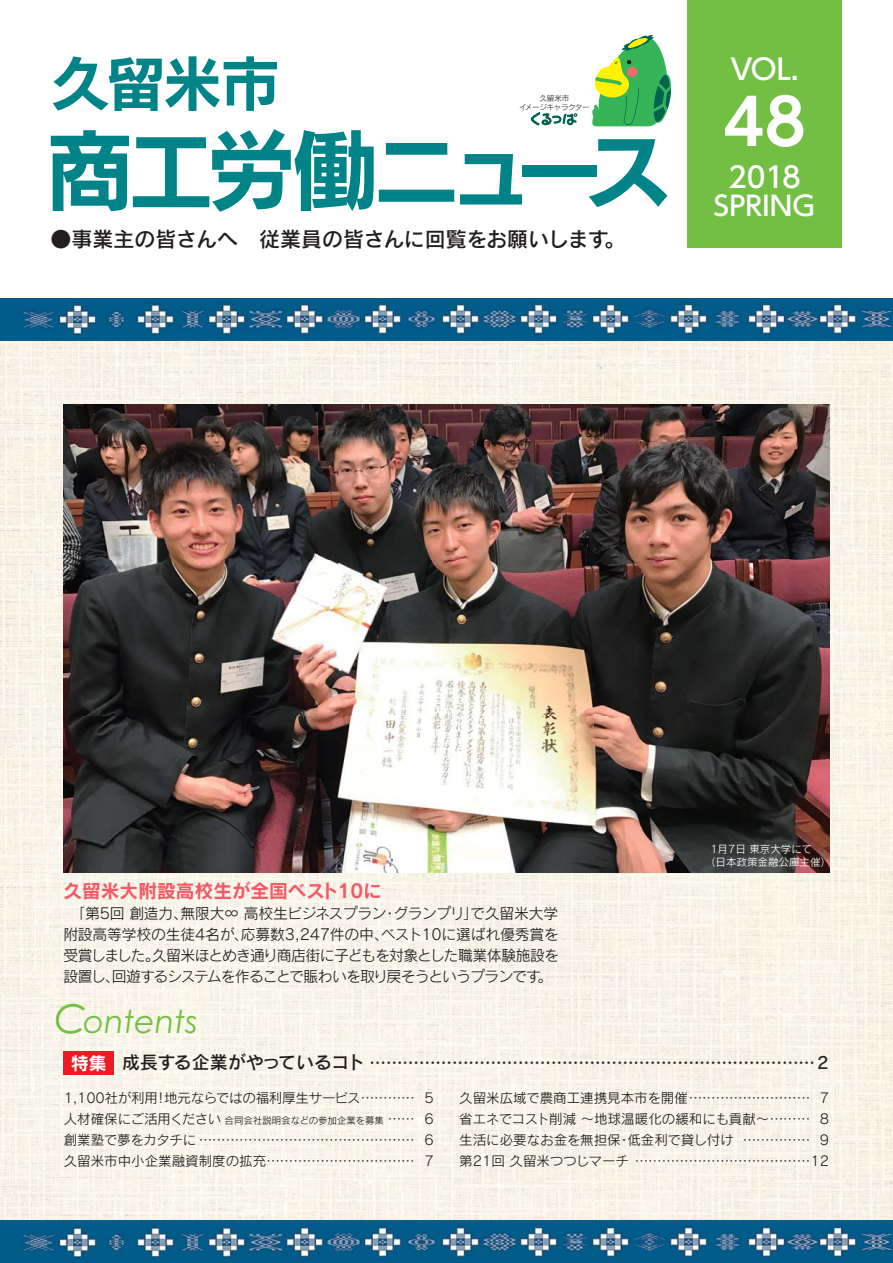
<style>
.page{position:relative;width:893px;height:1263px;background:#fff}
.page>*{position:absolute;margin:0;border:0;box-sizing:border-box;transform-origin:0 0}
.t1{font:85.5px "UD Kakugo Large Pro B 90 pv RKSJ H";letter-spacing:-.06em;color:#008487}
.t2{font:63px "UD Shin Go NT Pro De Bold 90 pv RKSJ H";color:#fff}
.t3{font:57.75px "UD Kakugo Large Pro B 90 pv RKSJ H";color:#008487}
.t4{font:italic 31.8px "Century Gothic";color:#72bf44}
.t5{font:28.5px "UD Shin Go Pro Medium 90 pv RKSJ H";letter-spacing:-.01em;color:#fff}
.t6{font:27px "UD Shin Go Pro Medium 90 pv RKSJ H";color:#fff}
.t7{font:21px "Rodin Pro DB 90 pv RKSJ H";color:#231f20}
.t8{font:18.75px "Rodin Pro B 90 pv RKSJ H";color:#f15b66}
.t9{font:16.5px "Rodin Pro DB 90 pv RKSJ H";color:#231f20}
.t10{font:15px/21px "Rodin Pro M 90 pv RKSJ H";letter-spacing:-.035em;color:#231f20;text-align:center}
.t11{font:13.5px/21px "Rodin Pro M 90 pv RKSJ H";color:#231f20}
.t12{font:10.5px/13.5px "Rodin Pro M 90 pv RKSJ H";color:#fff}
.t13{font:9.45px "Rodin Pro M 90 pv RKSJ H";color:#231f20}
.t14{font:7.5px/9px "Rodin Pro M 90 pv RKSJ H";letter-spacing:-.035em;color:#231f20;text-align:center}
.s1{font-size:39.75px}
.s2{font-family:"Rodin Pro B 90 pv RKSJ H";font-size:18px;color:#fff}
.s3{font-size:18px}
.s4{font-size:13.5px}
</style>
<div class="page">
<img style="left:0;top:341px;width:893px;height:879px">
<img style="left:0;top:298px;width:893px;height:43px">
<img style="left:0;top:1220px;width:893px;height:43px">
<img style="left:64px;top:404px;width:766px;height:469px">
<div style="left:64px;top:1051px;width:50px;height:24px;background:#ed1c24"></div>
<div style="left:687px;top:0;width:155px;height:247px;background:#72bf44"></div>
<svg style="left:531px;top:112px;width:46px;height:13px"></svg>
<svg style="left:592px;top:35px;width:80px;height:91px"></svg>
<p class="t3" style="left:52px;top:62px;width:229px">久留米市</p>
<p class="t14" style="left:519px;top:95px;width:72px">久留米市<br>イメージキャラクター</p>
<p class="t1" style="left:47px;top:139px;width:626px">商工労働ニュース</p>
<p class="t7" style="left:51px;top:231px;width:576px">●事業主の皆さんへ　従業員の皆さんに回覧をお願いします。</p>
<p class="t5" style="left:730px;top:58px;width:70px">VOL.</p>
<p class="t2" style="left:723px;top:99px;width:85px">48</p>
<p class="t5" style="left:728px;top:167px;width:74px">2018</p>
<p class="t6" style="left:714px;top:196px;width:102px">SPRING</p>
<p class="t8" style="left:63px;top:884px;width:320px">久留米大附設高校生が全国ベスト10に</p>
<p class="t10" style="left:63px;top:905px;width:497px">「第5回 創造力、無限大∞ 高校生ビジネスプラン・グランプリ」で久留米大学附設高等学校の生徒4名が、応募数3,247件の中、ベスト10に選ばれ優秀賞を受賞しました。久留米ほとめき通り商店街に子どもを対象とした職業体験施設を設置し、回遊するシステムを作ることで賑わいを取り戻そうというプランです。</p>
<p class="t4" style="left:55px;top:1003px;width:145px"><span class="s1">C</span>ontents</p>
<p class="t12" style="left:705px;top:843px;width:128px;text-indent:5px">1月7日 東京大学にて<br>（日本政策金融公庫主催）</p>
<p class="t9" style="left:71px;top:1057px;width:759px"><span class="s2">特集</span> <span class="s3">成長する企業がやっているコト</span> ………………………………………………………………………2</p>
<p class="t11" style="left:64px;top:1089px;width:371px">1,100社が利用！地元ならではの福利厚生サービス………… 5</p>
<p class="t13" style="left:64px;top:1117px;width:371px"><span class="s4">人材確保にご活用ください</span> 合同会社説明会などの参加企業を募集 <span class="s4">…… 6</span></p>
<p class="t11" style="left:64px;top:1131px;width:371px">創業塾で夢をカタチに ………………………………………… 6久留米市中小企業融資制度の拡充…………………………… 7</p>
<p class="t11" style="left:459px;top:1089px;width:371px;text-align:justify">久留米広域で農商工連携見本市を開催……………………… 7省エネでコスト削減 ～地球温暖化の緩和にも貢献～……… 8生活に必要なお金を無担保・低金利で貸し付け …………… 9第21回 久留米つつじマーチ …………………………………12</p>
</div>
